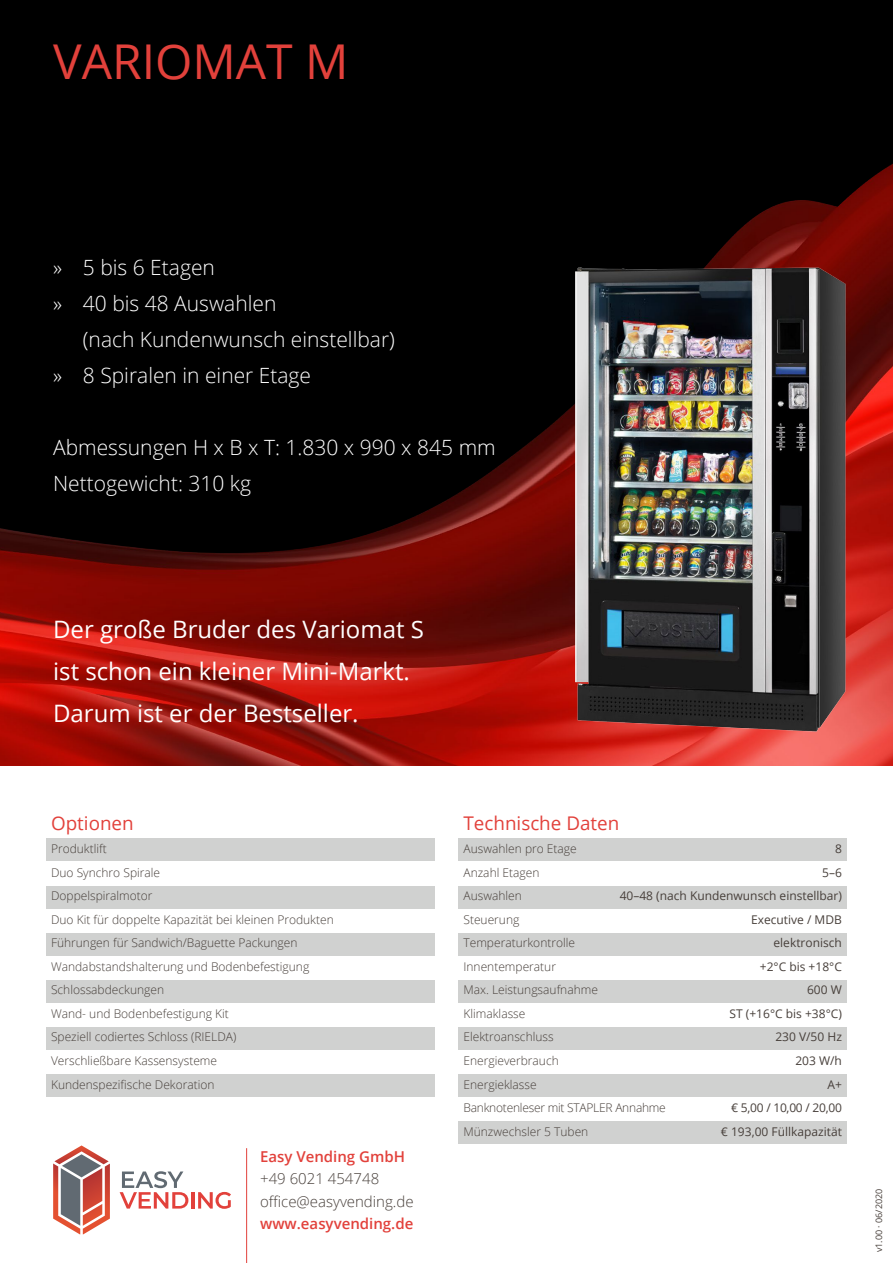
<style>
.page{position:relative;width:893px;height:1263px;background:#fff}
.page>*{position:absolute;margin:0;border:0;box-sizing:border-box;transform-origin:0 0}
.t1{font:48px "Open Sans";color:#e2413b}
.t2{font:24px/42px "Open Sans";color:#fff}
.t3{font:300 21px/36px "Open Sans";color:#fff}
.t4{font:18.9px "Open Sans";color:#e2413b}
.t5{font:300 15px/22.5px "Open Sans";color:#473f3a}
.t6{font:600 15px "Open Sans";color:#e2413b}
.t7{font:300 12px/23.5px "Open Sans";color:#473f3a}
.t8{font:12px "Open Sans";color:#473f3a}
.t9{font:300 12px "Open Sans";letter-spacing:-.02em;color:#473f3a}
.t10{font:9px "Open Sans";color:#473f3a}
</style>
<div class="page">
<div style="left:0;top:0;width:893px;height:765px;background:#000"></div>
<img style="left:0;top:163px;width:893px;height:602px">
<div style="left:46px;top:839px;width:388px;height:22px;background:#d0d1d0"></div>
<div style="left:46px;top:886px;width:388px;height:22px;background:#d0d1d0"></div>
<div style="left:46px;top:933px;width:388px;height:22px;background:#d0d1d0"></div>
<div style="left:46px;top:980px;width:388px;height:22px;background:#d0d1d0"></div>
<div style="left:46px;top:1027px;width:388px;height:22px;background:#d0d1d0"></div>
<div style="left:46px;top:1074px;width:388px;height:22px;background:#d0d1d0"></div>
<div style="left:458px;top:839px;width:389px;height:22px;background:#d0d1d0"></div>
<div style="left:458px;top:886px;width:389px;height:22px;background:#d0d1d0"></div>
<div style="left:458px;top:933px;width:389px;height:22px;background:#d0d1d0"></div>
<div style="left:458px;top:980px;width:389px;height:22px;background:#d0d1d0"></div>
<div style="left:458px;top:1027px;width:389px;height:22px;background:#d0d1d0"></div>
<div style="left:458px;top:1074px;width:389px;height:22px;background:#d0d1d0"></div>
<div style="left:458px;top:1121px;width:389px;height:22px;background:#d0d1d0"></div>
<svg style="left:53px;top:1145px;width:57px;height:89px"></svg>
<svg style="left:120px;top:1171px;width:68px;height:37px"></svg>
<hr style="left:191px;top:1192px;width:3px;height:16px;background:#e2413b">
<svg style="left:198px;top:1192px;width:33px;height:17px"></svg>
<hr style="left:246px;top:1148px;width:1px;height:115px;background:#e2413b">
<img style="left:548px;top:236px;width:321px;height:530px">
<h1 class="t1" style="left:53px;top:29px;width:297px">VARIOMAT M</h1>
<h3 class="t3" style="left:53px;top:249px;width:163px">» 5 bis 6 Etagen</h3>
<h3 class="t3" style="left:53px;top:285px;width:225px">» 40 bis 48 Auswahlen</h3>
<h3 class="t3" style="left:83px;top:321px;width:314px">(nach Kundenwunsch einstellbar)</h3>
<h3 class="t3" style="left:53px;top:357px;width:259px">» 8 Spiralen in einer Etage</h3>
<h3 class="t3" style="left:53px;top:429px;width:444px">Abmessungen H x B x T: 1.830 x 990 x 845 mm<br>Nettogewicht: 310 kg</h3>
<h2 class="t2" style="left:53px;top:608px;width:372px">Der große Bruder des Variomat S ist schon ein kleiner Mini-Markt.<br>Darum ist er der Bestseller.</h2>
<h3 class="t4" style="left:51px;top:810px;width:84px">Optionen</h3>
<p class="t7" style="left:51px;top:837px;width:284px">Produktlift<br>Duo Synchro Spirale<br>Doppelspiralmotor<br>Duo Kit für doppelte Kapazität bei kleinen Produkten<br>Führungen für Sandwich/Baguette Packungen<br>Wandabstandshalterung und Bodenbefestigung<br>Schlossabdeckungen<br>Wand- und Bodenbefestigung Kit<br>Speziell codiertes Schloss (RIELDA)<br>Verschließbare Kassensysteme<br>Kundenspezifische Dekoration</p>
<p class="t6" style="left:260px;top:1146px;width:146px">Easy Vending GmbH</p>
<p class="t5" style="left:260px;top:1167px;width:155px">+49 6021 454748 office@easyvending.de</p>
<p class="t6" style="left:260px;top:1214px;width:155px">www.easyvending.de</p>
<h3 class="t4" style="left:463px;top:810px;width:157px">Technische Daten</h3>
<p class="t7" style="left:463px;top:837px;width:115px">Auswahlen pro Etage</p>
<p class="t8" style="left:835px;top:840px;width:8px">8</p>
<p class="t7" style="left:463px;top:860px;width:78px">Anzahl Etagen</p>
<p class="t8" style="left:822px;top:864px;width:21px">5–6</p>
<p class="t7" style="left:463px;top:884px;width:60px">Auswahlen</p>
<p class="t8" style="left:620px;top:887px;width:224px">40–48 (nach Kundenwunsch einstellbar)</p>
<p class="t7" style="left:463px;top:907px;width:57px">Steuerung</p>
<p class="t8" style="left:751px;top:911px;width:92px">Executive / MDB</p>
<p class="t7" style="left:463px;top:931px;width:113px">Temperaturkontrolle</p>
<p class="t8" style="left:773px;top:935px;width:70px">elektronisch</p>
<p class="t7" style="left:463px;top:954px;width:94px">Innentemperatur</p>
<p class="t8" style="left:760px;top:958px;width:84px">+2°C bis +18°C</p>
<p class="t7" style="left:463px;top:978px;width:136px">Max. Leistungsaufnahme</p>
<p class="t8" style="left:807px;top:982px;width:36px">600 W</p>
<p class="t7" style="left:463px;top:1001px;width:64px">Klimaklasse</p>
<p class="t8" style="left:729px;top:1005px;width:114px">ST (+16°C bis +38°C)</p>
<p class="t7" style="left:463px;top:1025px;width:92px">Elektroanschluss</p>
<p class="t8" style="left:775px;top:1029px;width:68px">230 V/50 Hz</p>
<p class="t7" style="left:463px;top:1048px;width:97px">Energieverbrauch</p>
<p class="t8" style="left:795px;top:1052px;width:48px">203 W/h</p>
<p class="t7" style="left:463px;top:1072px;width:75px">Energieklasse</p>
<p class="t8" style="left:827px;top:1076px;width:16px">A+</p>
<p class="t9" style="left:463px;top:1099px;width:204px">Banknotenleser mit STAPLER Annahme</p>
<p class="t8" style="left:731px;top:1099px;width:112px">€ 5,00 / 10,00 / 20,00</p>
<p class="t7" style="left:463px;top:1119px;width:126px">Münzwechsler 5 Tuben</p>
<p class="t8" style="left:721px;top:1123px;width:122px">€ 193,00 Füllkapazität</p>
<p class="t10" style="left:873px;top:1252px;width:65px;rotate:-90deg">v1.00 · 06/2020</p>
</div>
